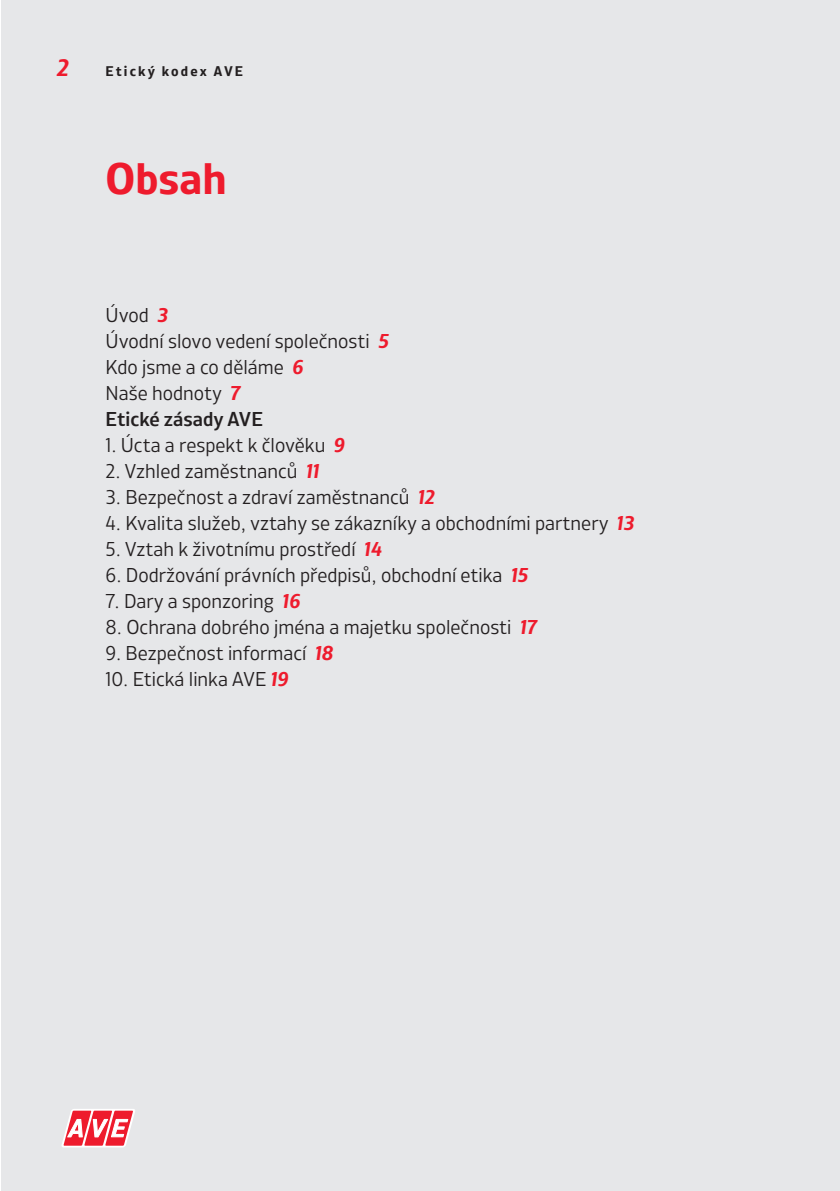
<style>
.page{position:relative;width:840px;height:1191px;background:#fff}
.page>*{position:absolute;margin:0;border:0;box-sizing:border-box;transform-origin:0 0}
.t1{font:700 44px "XXII Centar";color:#ee1b2d}
.t2{font:24px "XXII Centar Bold It";color:#ee1b2d}
.t3{font:300 20px/26px "XXII Centar";color:#231f20}
.t4{font:700 14px "XXII Centar";letter-spacing:.15em;color:#231f20}
.s1{font-family:"XXII Centar Bold It";font-weight:400;color:#ee1b2d}
.s2{font-weight:500}
</style>
<div class="page">
<div style="left:2px;top:0;width:837px;height:1191px;background:#e6e7e9"></div>
<svg style="left:61px;top:1109px;width:74px;height:38px;background:#f2818b"></svg>
<p class="t2" style="left:57px;top:52px;width:14px">2</p>
<p class="t4" style="left:105px;top:62px;width:139px">Etický kodex AVE</p>
<h1 class="t1" style="left:105px;top:151px;width:123px">Obsah</h1>
<p class="t3" style="left:105px;top:302px;width:285px">Úvod <span class="s1">3<br></span>Úvodní slovo vedení společnosti <span class="s1">5<br></span>Kdo jsme a co děláme <span class="s1">6<br></span>Naše hodnoty <span class="s1">7<br></span><span class="s2">Etické zásady AVE</span></p>
<p class="t3" style="left:105px;top:432px;width:241px">1. Úcta a respekt k člověku <span class="s1">9</span></p>
<p class="t3" style="left:105px;top:458px;width:215px">2. Vzhled zaměstnanců <span class="s1">11</span></p>
<p class="t3" style="left:105px;top:484px;width:331px">3. Bezpečnost a zdraví zaměstnanců <span class="s1">12</span></p>
<p class="t3" style="left:105px;top:510px;width:530px">4. Kvalita služeb, vztahy se zákazníky a obchodními partnery <span class="s1">13</span></p>
<p class="t3" style="left:105px;top:536px;width:278px">5. Vztah k životnímu prostředí <span class="s1">14</span></p>
<p class="t3" style="left:105px;top:562px;width:424px">6. Dodržování právních předpisů, obchodní etika <span class="s1">15</span></p>
<p class="t3" style="left:105px;top:588px;width:196px">7. Dary a sponzoring <span class="s1">16</span></p>
<p class="t3" style="left:105px;top:614px;width:433px">8. Ochrana dobrého jména a majetku společnosti <span class="s1">17</span></p>
<p class="t3" style="left:105px;top:640px;width:229px">9. Bezpečnost informací <span class="s1">18</span></p>
<p class="t3" style="left:105px;top:666px;width:185px">10. Etická linka AVE <span class="s1">19</span></p>
</div>
